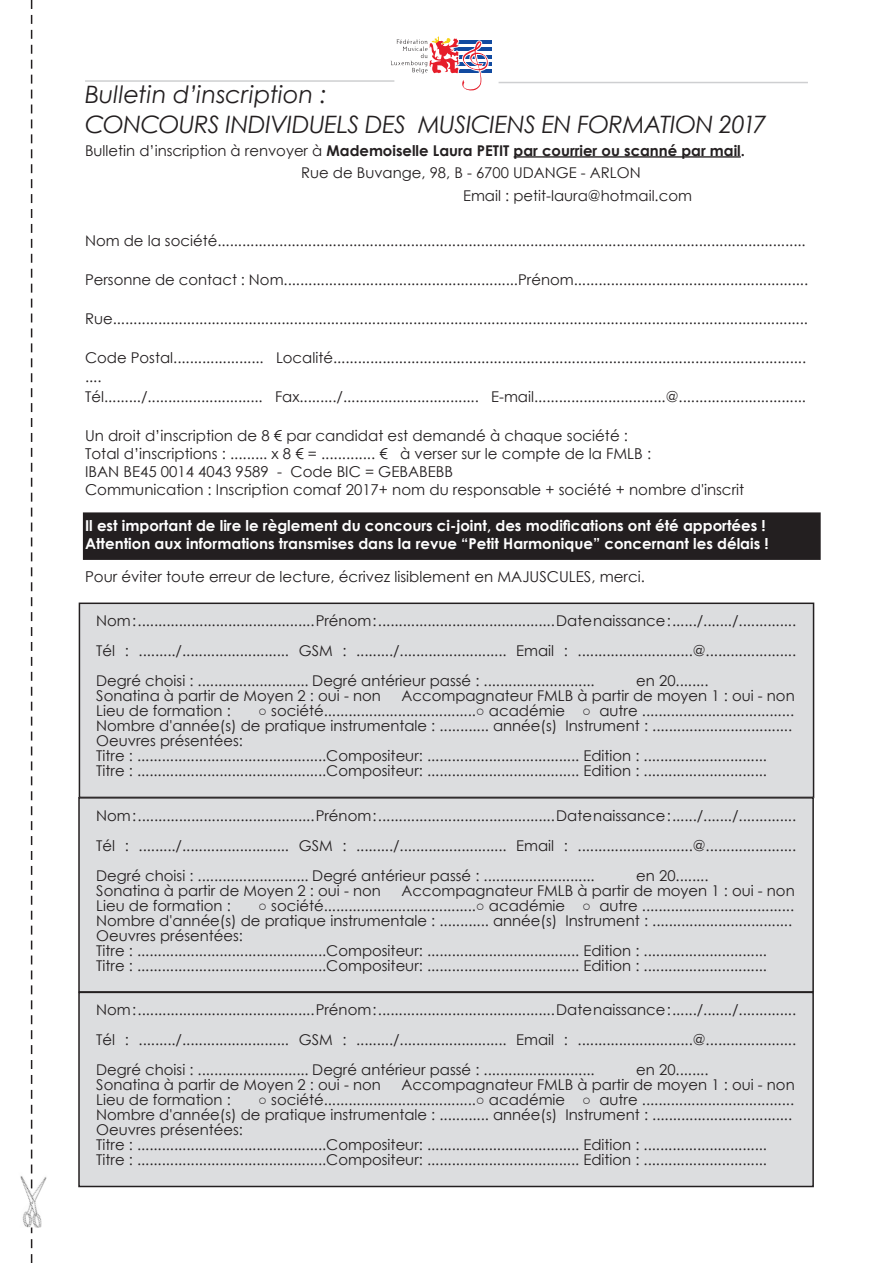
<style>
.page{position:relative;width:893px;height:1263px;background:#fff}
.page>*{position:absolute;margin:0;border:0;box-sizing:border-box;transform-origin:0 0}
.Titre_petit{font:italic 24px/30px "Century Gothic";letter-spacing:-.02em;color:#231f20}
.t1{font:15px "Century Gothic";color:#231f20}
.Normal_gras{font:700 15px "Century Gothic";color:#fff}
.Titre_petit-2{font:14.85px/15px "Century Gothic";color:#231f20}
.Titre_petit-3{font:700 14.85px "Century Gothic";color:#231f20}
.s1{font-weight:400}
</style>
<div class="page">
<div style="left:84px;top:513px;width:736px;height:46px;background:#231f20"></div>
<div style="left:83px;top:512px;width:738px;height:48px;border:2px solid #231f20"></div>
<hr style="left:514px;top:156px;width:227px;height:2px;background:#231f20">
<div style="left:79px;top:603px;width:734px;height:194px;background:#dcdddf"></div>
<div style="left:79px;top:602px;width:735px;height:196px;border:2px solid #231f20"></div>
<svg style="left:31px;top:0;width:1px;height:1263px"></svg>
<img style="left:20px;top:1172px;width:27px;height:56px">
<hr style="left:85px;top:80px;width:309px;height:2px;background:#cecfd1">
<hr style="left:499px;top:82px;width:309px;height:1px;background:#cecfd1">
<div style="left:454px;top:39px;width:39px;height:6px;border:3px solid #fff"></div>
<hr style="left:455px;top:41px;width:37px;height:3px;background:#114aa0">
<div style="left:449px;top:46px;width:44px;height:6px;border:3px solid #fff"></div>
<hr style="left:451px;top:48px;width:41px;height:3px;background:#114aa0">
<div style="left:454px;top:54px;width:39px;height:6px;border:3px solid #fff"></div>
<hr style="left:455px;top:55px;width:37px;height:3px;background:#114aa0">
<div style="left:454px;top:61px;width:39px;height:6px;border:3px solid #fff"></div>
<hr style="left:455px;top:62px;width:37px;height:3px;background:#114aa0">
<div style="left:454px;top:68px;width:39px;height:6px;border:3px solid #fff"></div>
<hr style="left:455px;top:69px;width:37px;height:3px;background:#114aa0">
<svg style="left:389px;top:36px;width:100px;height:55px"></svg>
<div style="left:79px;top:798px;width:734px;height:194px;background:#dcdddf"></div>
<div style="left:78px;top:797px;width:736px;height:196px;border:2px solid #231f20"></div>
<div style="left:79px;top:992px;width:734px;height:194px;background:#dcdddf"></div>
<div style="left:78px;top:992px;width:736px;height:195px;border:2px solid #231f20"></div>
<p class="Titre_petit" style="left:85px;top:79px;width:683px">Bulletin d’inscription :<br>CONCOURS INDIVIDUELS DES MUSICIENS EN FORMATION 2017</p>
<p class="Titre_petit-3" style="left:85px;top:139px;width:661px"><span class="s1">Bulletin d’inscription à renvoyer à</span> Mademoiselle Laura PETIT par courrier ou scanné par mail.</p>
<p class="Titre_petit-2" style="left:301px;top:165px;width:341px">Rue de Buvange, 98, B - 6700 UDANGE - ARLON</p>
<p class="Titre_petit-2" style="left:463px;top:187px;width:230px">Email : petit-laura@hotmail.com</p>
<p class="Titre_petit-2" style="left:85px;top:233px;width:722px">Nom de la société...............................................................................................................................................</p>
<p class="Titre_petit-2" style="left:85px;top:272px;width:725px">Personne de contact : Nom.........................................................Prénom.........................................................</p>
<p class="Titre_petit-2" style="left:85px;top:311px;width:724px">Rue.........................................................................................................................................................................</p>
<p class="Titre_petit-2" style="left:85px;top:350px;width:723px">Code Postal...................... Localité...................................................................................................................</p>
<p class="Titre_petit-2" style="left:85px;top:369px;width:18px">....</p>
<p class="Titre_petit-2" style="left:85px;top:389px;width:722px">Tél........./............................ Fax........./................................. E-mail................................@...............................</p>
<p class="t1" style="left:85px;top:425px;width:545px">Un droit d’inscription de 8 € par candidat est demandé à chaque société :</p>
<p class="t1" style="left:85px;top:443px;width:568px">Total d’inscriptions : ......... x 8 € = ............. € à verser sur le compte de la FMLB :</p>
<p class="t1" style="left:85px;top:461px;width:369px">IBAN BE45 0014 4043 9589 - Code BIC = GEBABEBB</p>
<p class="t1" style="left:85px;top:479px;width:661px">Communication : Inscription comaf 2017+ nom du responsable + société + nombre d'inscrit</p>
<p class="Normal_gras" style="left:85px;top:514px;width:682px">Il est important de lire le règlement du concours ci-joint, des modifications ont été apportées !</p>
<p class="Normal_gras" style="left:85px;top:532px;width:685px">Attention aux informations transmises dans la revue “Petit Harmonique” concernant les délais !</p>
<p class="t1" style="left:85px;top:566px;width:561px">Pour éviter toute erreur de lecture, écrivez lisiblement en MAJUSCULES, merci.</p>
<p class="Titre_petit-2" style="left:96px;top:613px;width:701px">Nom : ........................................... Prénom : ........................................... Date naissance : ....../......./..............</p>
<p class="Titre_petit-2" style="left:96px;top:635px;width:701px;line-height:30px">Tél : ........./.......................... GSM : ........./.......................... Email : ............................@......................<br>Degré choisi : ........................... Degré antérieur passé : ...........................</p>
<p class="Titre_petit-2" style="left:636px;top:673px;width:74px">en 20........</p>
<p class="Titre_petit-2" style="left:96px;top:688px;width:286px">Sonatina à partir de Moyen 2 : oui - non</p>
<p class="Titre_petit-2" style="left:401px;top:688px;width:395px">Accompagnateur FMLB à partir de moyen 1 : oui - non</p>
<p class="Titre_petit-2" style="left:96px;top:703px;width:136px">Lieu de formation :</p>
<p class="Titre_petit-2" style="left:96px;top:703px;width:699px;text-align:right">○ société.....................................○ académie ○ autre .....................................<br>Nombre d'année(s) de pratique instrumentale : ............ année(s) Instrument : ..................................</p>
<p class="Titre_petit-2" style="left:96px;top:733px;width:148px">Oeuvres présentées:</p>
<p class="Titre_petit-2" style="left:96px;top:748px;width:672px">Titre : ..............................................Compositeur: ..................................... Edition : ..............................<br>Titre : ..............................................Compositeur: ..................................... Edition : ..............................</p>
<p class="Titre_petit-2" style="left:96px;top:807px;width:701px">Nom : ........................................... Prénom : ........................................... Date naissance : ....../......./..............</p>
<p class="Titre_petit-2" style="left:96px;top:830px;width:701px;line-height:30px">Tél : ........./.......................... GSM : ........./.......................... Email : ............................@......................<br>Degré choisi : ........................... Degré antérieur passé : ...........................</p>
<p class="Titre_petit-2" style="left:636px;top:867px;width:74px">en 20........</p>
<p class="Titre_petit-2" style="left:96px;top:882px;width:286px">Sonatina à partir de Moyen 2 : oui - non</p>
<p class="Titre_petit-2" style="left:401px;top:882px;width:395px">Accompagnateur FMLB à partir de moyen 1 : oui - non</p>
<p class="Titre_petit-2" style="left:96px;top:897px;width:136px">Lieu de formation :</p>
<p class="Titre_petit-2" style="left:96px;top:897px;width:699px;text-align:right">○ société.....................................○ académie ○ autre .....................................<br>Nombre d'année(s) de pratique instrumentale : ............ année(s) Instrument : ..................................</p>
<p class="Titre_petit-2" style="left:96px;top:927px;width:148px">Oeuvres présentées:</p>
<p class="Titre_petit-2" style="left:96px;top:942px;width:672px">Titre : ..............................................Compositeur: ..................................... Edition : ..............................<br>Titre : ..............................................Compositeur: ..................................... Edition : ..............................</p>
<p class="Titre_petit-2" style="left:96px;top:1002px;width:701px">Nom : ........................................... Prénom : ........................................... Date naissance : ....../......./..............</p>
<p class="Titre_petit-2" style="left:96px;top:1024px;width:701px;line-height:30px">Tél : ........./.......................... GSM : ........./.......................... Email : ............................@......................<br>Degré choisi : ........................... Degré antérieur passé : ...........................</p>
<p class="Titre_petit-2" style="left:636px;top:1062px;width:74px">en 20........</p>
<p class="Titre_petit-2" style="left:96px;top:1077px;width:286px">Sonatina à partir de Moyen 2 : oui - non</p>
<p class="Titre_petit-2" style="left:401px;top:1077px;width:395px">Accompagnateur FMLB à partir de moyen 1 : oui - non</p>
<p class="Titre_petit-2" style="left:96px;top:1092px;width:136px">Lieu de formation :</p>
<p class="Titre_petit-2" style="left:96px;top:1092px;width:699px;text-align:right">○ société.....................................○ académie ○ autre .....................................<br>Nombre d'année(s) de pratique instrumentale : ............ année(s) Instrument : ..................................</p>
<p class="Titre_petit-2" style="left:96px;top:1122px;width:148px">Oeuvres présentées:</p>
<p class="Titre_petit-2" style="left:96px;top:1137px;width:672px">Titre : ..............................................Compositeur: ..................................... Edition : ..............................<br>Titre : ..............................................Compositeur: ..................................... Edition : ..............................</p>
</div>
